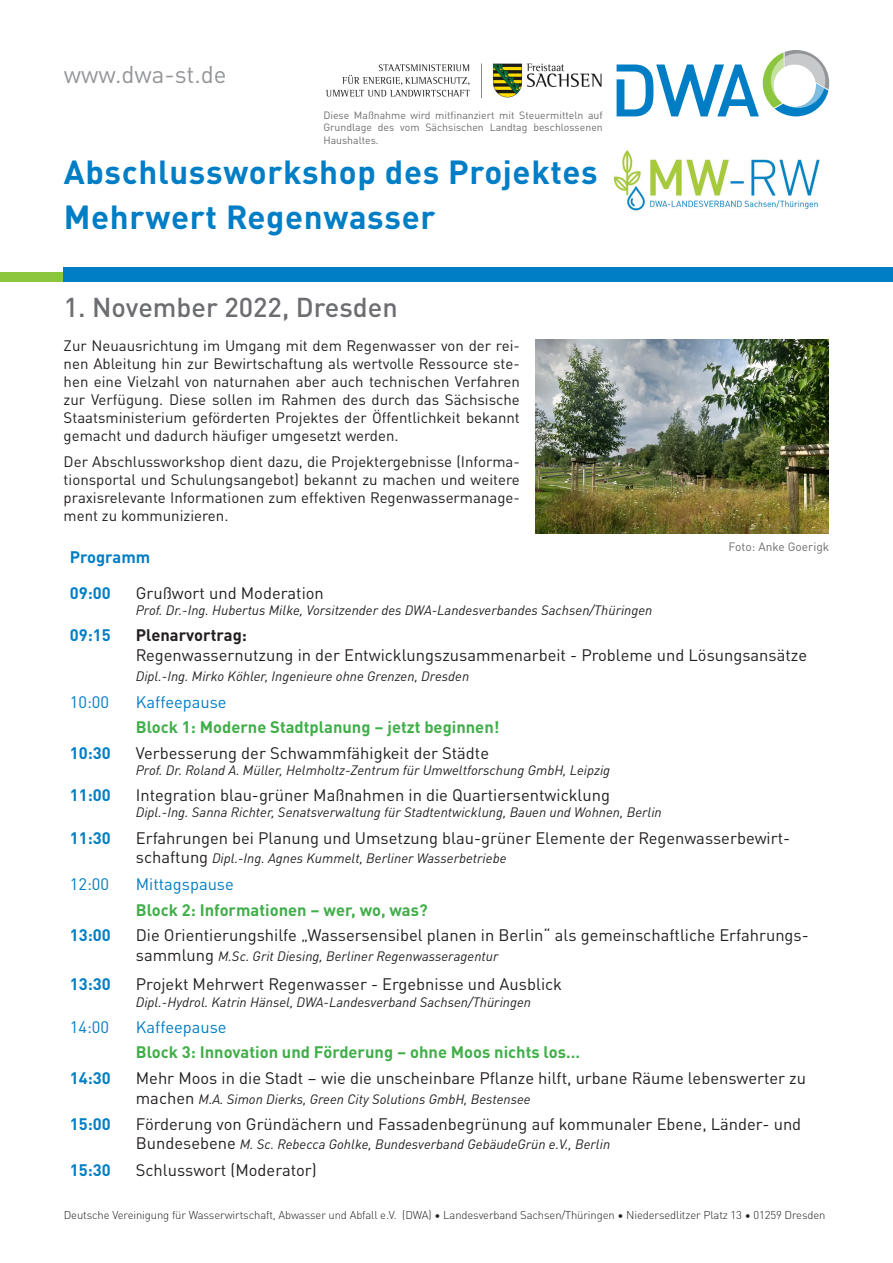
<style>
.page{position:relative;width:893px;height:1263px;background:#fff}
.page>*{position:absolute;margin:0;border:0;box-sizing:border-box;transform-origin:0 0}
.t1{font:700 33px/45px "DINOT";letter-spacing:.02em;color:#007ec5}
.t2{font:500 27px "DINOT";color:#6c6d70}
.t3{font:24px "DINOT";color:#939598}
.t4{font:16.5px "DINOT";color:#231f20}
.t5{font:700 16.5px "DINOT";color:#40ae49}
.t6{font:700 16.5px "DINOT";color:#007ec5}
.Fließtext{font:16.5px "DINOT";color:#007ec5}
.t7{font:700 16.5px "DINOT";color:#231f20}
.t8{font:15px/18px "DINOT";color:#231f20;text-align:justify}
.t9{font:italic 13.5px "DINOT";color:#231f20}
.t10{font:12px "DINOT";color:#6c6d70}
.t11{font:300 11.25px "DINOT";letter-spacing:-.01em;color:#231f20}
.t12{font:10.5px/12.6px "DINOT";color:#6c6d70;text-align:justify}
.s1{font-style:normal;font-size:16.5px}
</style>
<div class="page">
<div style="left:0;top:272px;width:94px;height:10px;background:#8bc63e"></div>
<div style="left:64px;top:267px;width:829px;height:15px;background:#007ec5"></div>
<svg style="left:617px;top:50px;width:212px;height:66px"></svg>
<img style="left:536px;top:340px;width:292px;height:193px">
<img style="left:613px;top:150px;width:207px;height:61px">
<img style="left:326px;top:64px;width:276px;height:34px">
<p class="t3" style="left:64px;top:56px;width:164px">www.dwa-st.de</p>
<p class="t12" style="left:323px;top:108px;width:281px">Diese Maßnahme wird mitfinanziert mit Steuermitteln auf Grundlage des vom Sächsischen Landtag beschlossenen Haushaltes.</p>
<p class="t1" style="left:64px;top:147px;width:536px">Abschlussworkshop des Projektes<br>Mehrwert Regenwasser</p>
<p class="t2" style="left:64px;top:286px;width:335px">1. November 2022, Dresden</p>
<p class="t8" style="left:64px;top:335px;width:458px">Zur Neuausrichtung im Umgang mit dem Regenwasser von der rei&shy;nen Ableitung hin zur Bewirtschaftung als wertvolle Ressource ste&shy;hen eine Vielzahl von naturnahen aber auch technischen Verfahren zur Verfügung. Diese sollen im Rahmen des durch das Sächsische Staatsministerium geförderten Projektes der Öffentlichkeit bekannt gemacht und dadurch häufiger umgesetzt werden.</p>
<p class="t8" style="left:64px;top:452px;width:458px">Der Abschlussworkshop dient dazu, die Projektergebnisse (Informa&shy;tionsportal und Schulungsangebot) bekannt zu machen und weitere praxisrelevante Informationen zum effektiven Regenwassermanage&shy;ment zu kommunizieren.</p>
<p class="t10" style="left:729px;top:538px;width:102px">Foto: Anke Goerigk</p>
<p class="t6" style="left:70px;top:544px;width:82px">Programm</p>
<p class="t6" style="left:70px;top:580px;width:42px">09:00</p>
<p class="t4" style="left:136px;top:580px;width:190px">Grußwort und Moderation</p>
<p class="t9" style="left:136px;top:600px;width:518px">Prof. Dr.-Ing. Hubertus Milke, Vorsitzender des DWA-Landesverbandes Sachsen/Thüringen</p>
<p class="t6" style="left:70px;top:622px;width:42px">09:15</p>
<p class="t7" style="left:136px;top:622px;width:113px">Plenarvortrag:</p>
<p class="t4" style="left:136px;top:642px;width:673px">Regenwassernutzung in der Entwicklungszusammenarbeit - Probleme und Lösungsansätze</p>
<p class="t9" style="left:136px;top:666px;width:335px">Dipl.-Ing. Mirko Köhler, Ingenieure ohne Grenzen, Dresden</p>
<p class="Fließtext" style="left:70px;top:689px;width:41px">10:00</p>
<p class="Fließtext" style="left:136px;top:689px;width:92px">Kaffeepause</p>
<p class="t5" style="left:136px;top:714px;width:365px">Block 1: Moderne Stadtplanung – jetzt beginnen!</p>
<p class="t6" style="left:70px;top:740px;width:42px">10:30</p>
<p class="t4" style="left:136px;top:740px;width:355px">Verbesserung der Schwammfähigkeit der Städte</p>
<p class="t9" style="left:136px;top:760px;width:476px">Prof. Dr. Roland A. Müller, Helmholtz-Zentrum für Umweltforschung GmbH, Leipzig</p>
<p class="t6" style="left:70px;top:782px;width:42px">11:00</p>
<p class="t4" style="left:136px;top:782px;width:476px">Integration blau-grüner Maßnahmen in die Quartiersentwicklung</p>
<p class="t9" style="left:136px;top:802px;width:528px">Dipl.-Ing. Sanna Richter, Senatsverwaltung für Stadtentwicklung, Bauen und Wohnen, Berlin</p>
<p class="t6" style="left:70px;top:825px;width:42px">11:30</p>
<p class="t4" style="left:136px;top:825px;width:656px">Erfahrungen bei Planung und Umsetzung blau-grüner Elemente der Regenwasserbewirt-</p>
<p class="t9" style="left:136px;top:848px;width:372px"><span class="s1">schaftung</span> Dipl.-Ing. Agnes Kummelt, Berliner Wasserbetriebe</p>
<p class="Fließtext" style="left:70px;top:872px;width:41px">12:00</p>
<p class="Fließtext" style="left:136px;top:872px;width:100px">Mittagspause</p>
<p class="t5" style="left:136px;top:897px;width:293px">Block 2: Informationen – wer, wo, was?</p>
<p class="t6" style="left:70px;top:922px;width:42px">13:00</p>
<p class="t4" style="left:136px;top:923px;width:674px">Die Orientierungshilfe „Wassersensibel planen in Berlin“ als gemeinschaftliche Erfahrungs-</p>
<p class="t9" style="left:136px;top:946px;width:364px"><span class="s1">sammlung</span> M.Sc. Grit Diesing, Berliner Regenwasseragentur</p>
<p class="t6" style="left:70px;top:971px;width:42px">13:30</p>
<p class="t4" style="left:136px;top:972px;width:428px">Projekt Mehrwert Regenwasser - Ergebnisse und Ausblick</p>
<p class="t9" style="left:136px;top:991px;width:397px">Dipl.-Hydrol. Katrin Hänsel, DWA-Landesverband Sachsen/Thüringen</p>
<p class="Fließtext" style="left:70px;top:1014px;width:41px">14:00</p>
<p class="Fließtext" style="left:136px;top:1014px;width:92px">Kaffeepause</p>
<p class="t5" style="left:136px;top:1039px;width:446px">Block 3: Innovation und Förderung – ohne Moos nichts los…</p>
<p class="t6" style="left:70px;top:1065px;width:42px">14:30</p>
<p class="t4" style="left:136px;top:1065px;width:672px">Mehr Moos in die Stadt – wie die unscheinbare Pflanze hilft, urbane Räume lebenswerter zu</p>
<p class="t9" style="left:136px;top:1089px;width:396px"><span class="s1">machen</span> M.A. Simon Dierks, Green City Solutions GmbH, Bestensee</p>
<p class="t6" style="left:70px;top:1111px;width:42px">15:00</p>
<p class="t4" style="left:136px;top:1111px;width:667px">Förderung von Gründächern und Fassadenbegrünung auf kommunaler Ebene, Länder- und</p>
<p class="t9" style="left:136px;top:1134px;width:476px"><span class="s1">Bundesebene</span> M. Sc. Rebecca Gohlke, Bundesverband GebäudeGrün e.V., Berlin</p>
<p class="t6" style="left:70px;top:1157px;width:42px">15:30</p>
<p class="t4" style="left:136px;top:1158px;width:182px">Schlusswort (Moderator)</p>
<p class="t11" style="left:64px;top:1206px;width:763px">Deutsche Vereinigung für Wasserwirtschaft, Abwasser und Abfall e.V. (DWA) • Landesverband Sachsen/Thüringen • Niedersedlitzer Platz 13 • 01259 Dresden</p>
</div>
